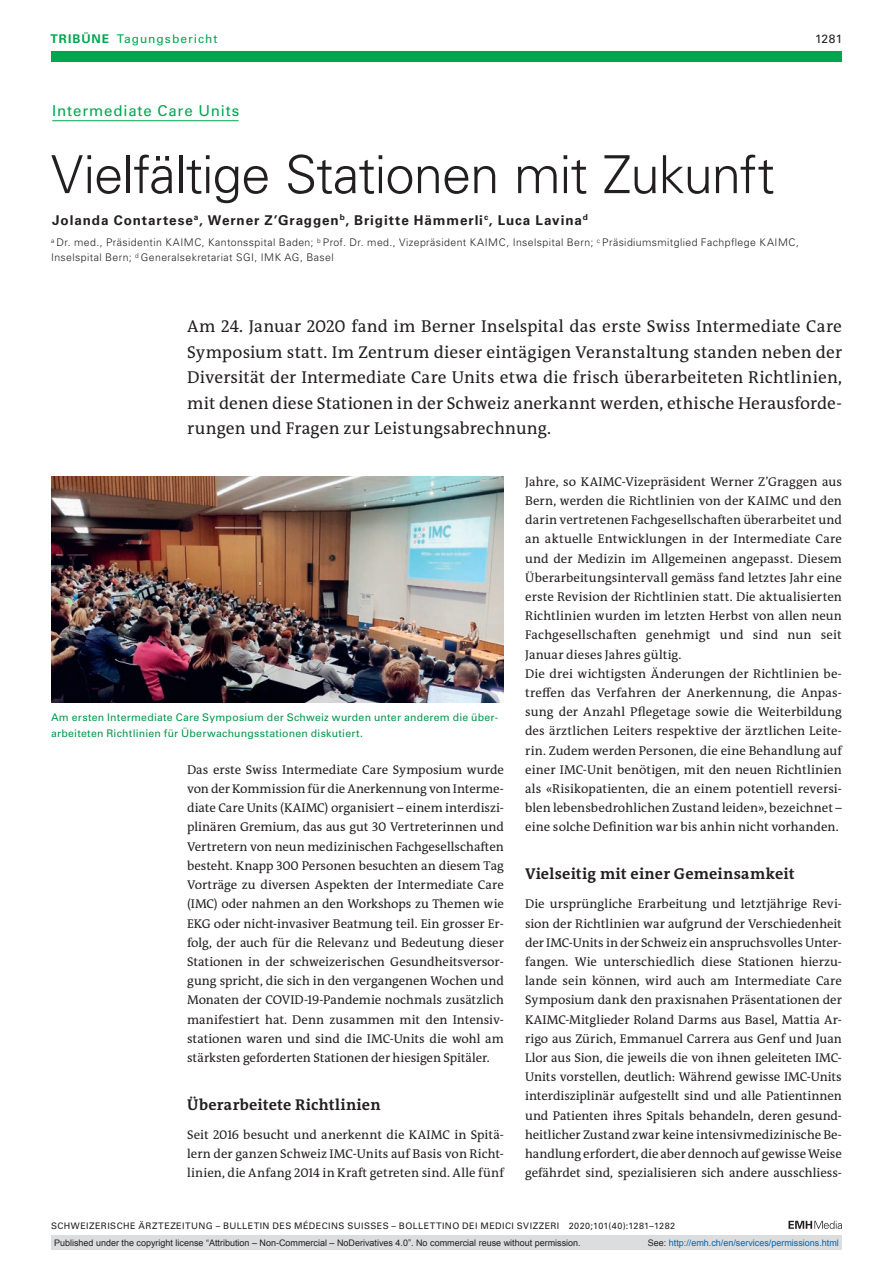
<style>
.page{position:relative;width:893px;height:1263px;background:#fff}
.page>*{position:absolute;margin:0;border:0;box-sizing:border-box;transform-origin:0 0}
.article-title{font:300 52.5px "Univers LT Std";letter-spacing:-.02em;color:#231f20}
.section-pl{font:17.25px/25.5px "The Antiqua B W5 Plain";letter-spacing:.01em;color:#231f20;text-align:justify}
.section-h1{font:700 15.75px "The Antiqua B W7";letter-spacing:.015em;color:#231f20}
.pre-heading{font:15px "Univers LT Std";letter-spacing:.06em;color:#00a54f}
.author-notes{font:700 13.5px "Univers LT Std";letter-spacing:.065em;color:#231f20}
.section-pn{font:12.75px/19.2px "The Antiqua B W5 Plain";color:#231f20;text-align:justify}
.ressort{font:12px "Univers LT Std";letter-spacing:.08em;color:#00a54f}
.ressort-2{font:12px "Univers LT Std";color:#231f20}
.aff{font:300 10.5px/15px "Univers LT Std";letter-spacing:.04em;color:#231f20}
.fig-caption{font:10.5px/15.8px "Univers LT Std";letter-spacing:.02em;color:#00984a}
.t1{font:9px "Arial";color:#231f20}
.fusszeile{font:9px "Univers LT Std";letter-spacing:.05em;color:#231f20}
.t2{font:9px "Arial";color:#0066b3}
.s1{font-weight:700}
.s2{color:#231f20}
</style>
<div class="page">
<svg style="left:788px;top:1221px;width:54px;height:8px"></svg>
<div style="left:51px;top:51px;width:791px;height:11px;background:#00a54f"></div>
<hr style="left:52px;top:120px;width:187px;height:1px;background:#00a54f">
<img style="left:51px;top:476px;width:453px;height:227px">
<div style="left:51px;top:1235px;width:791px;height:15px;background:#dcdddf"></div>
<p class="ressort" style="left:51px;top:31px;width:168px"><span class="s1">TRIBÜNE</span> Tagungsbericht</p>
<p class="ressort-2" style="left:815px;top:31px;width:29px">1281</p>
<p class="pre-heading" style="left:52px;top:102px;width:189px">Intermediate Care Units</p>
<p class="article-title" style="left:51px;top:143px;width:725px">Vielfältige Stationen mit Zukunft</p>
<p class="author-notes" style="left:52px;top:212px;width:537px">Jolanda Contartese<sup>a</sup>, Werner Z’Graggen<sup>b</sup>, Brigitte Hämmerli<sup>c</sup>, Luca Lavina<sup>d</sup></p>
<p class="aff" style="left:51px;top:235px;width:749px"><sup>a</sup> Dr. med., Präsidentin KAIMC, Kantonsspital Baden; <sup>b</sup> Prof. Dr. med., Vizepräsident KAIMC, Inselspital Bern; <sup>c</sup> Präsidiumsmitglied Fachpflege KAIMC,<br>Inselspital Bern; <sup>d</sup> Generalsekretariat SGI, IMK AG, Basel</p>
<p class="section-pl" style="left:187px;top:314px;width:656px">Am 24. Januar 2020 fand im Berner Inselspital das erste Swiss Intermediate Care Symposium statt. Im Zentrum dieser eintägigen Veranstaltung standen neben der Diversität der Intermediate Care Units etwa die frisch überarbeiteten Richtlinien, mit denen diese Stationen in der Schweiz anerkannt werden, ethische Herausforde&shy;rungen und Fragen zur Leistungsabrechnung.</p>
<p class="fig-caption" style="left:51px;top:710px;width:449px">Am ersten Intermediate Care Symposium der Schweiz wurden unter anderem die über&shy;arbeiteten Richtlinien für Überwachungsstationen diskutiert.</p>
<p class="section-pn" style="left:187px;top:760px;width:318px">Das erste Swiss Intermediate Care Symposium wurde von der Kommission für die Anerkennung von Interme&shy;diate Care Units (KAIMC) organisiert – einem interdiszi&shy;plinären Gremium, das aus gut 30 Vertreterinnen und Vertretern von neun medizinischen Fachgesellschaften besteht. Knapp 300 Personen besuchten an diesem Tag Vorträge zu diversen Aspekten der Intermediate Care (IMC) oder nahmen an den Workshops zu Themen wie EKG oder nicht-invasiver Beatmung teil. Ein grosser Er&shy;folg, der auch für die Relevanz und Bedeutung dieser Stationen in der schweizerischen Gesundheitsversor&shy;gung spricht, die sich in den vergangenen Wochen und Monaten der COVID-19-Pandemie nochmals zusätzlich manifestiert hat. Denn zusammen mit den Intensiv&shy;stationen waren und sind die IMC-Units die wohl am stärksten geforderten Stationen der hiesigen Spitäler.</p>
<p class="section-h1" style="left:187px;top:1094px;width:195px">Überarbeitete Richtlinien</p>
<p class="section-pn" style="left:187px;top:1125px;width:318px">Seit 2016 besucht und anerkennt die KAIMC in Spitä&shy;lern der ganzen Schweiz IMC-Units auf Basis von Richt&shy;linien, die Anfang 2014 in Kraft getreten sind. Alle fünf</p>
<p class="section-pn" style="left:525px;top:472px;width:318px">Jahre, so KAIMC-Vizepräsident Werner Z’Graggen aus Bern, werden die Richtlinien von der KAIMC und den darin vertretenen Fachgesellschaften überarbeitet und an aktuelle Entwicklungen in der Intermediate Care und der Medizin im Allgemeinen angepasst. Diesem Überarbeitungsintervall gemäss fand letztes Jahr eine erste Revision der Richtlinien statt. Die aktualisierten Richtlinien wurden im letzten Herbst von allen neun Fachgesellschaften genehmigt und sind nun seit Januar dieses Jahres gültig.</p>
<p class="section-pn" style="left:525px;top:664px;width:318px">Die drei wichtigsten Änderungen der Richtlinien be&shy;treffen das Verfahren der Anerkennung, die Anpas&shy;sung der Anzahl Pflegetage sowie die Weiterbildung des ärztlichen Leiters respektive der ärztlichen Leite&shy;rin. Zudem werden Personen, die eine Behandlung auf einer IMC-Unit benötigen, mit den neuen Richtlinien als «Risikopatienten, die an einem potentiell reversi&shy;blen lebensbedrohlichen Zustand leiden», bezeichnet – eine solche Definition war bis anhin nicht vorhanden.</p>
<p class="section-h1" style="left:525px;top:864px;width:271px">Vielseitig mit einer Gemeinsamkeit</p>
<p class="section-pn" style="left:525px;top:894px;width:318px">Die ursprüngliche Erarbeitung und letztjährige Revi&shy;sion der Richtlinien war aufgrund der Verschiedenheit der IMC-Units in der Schweiz ein anspruchsvolles Unter&shy;fangen. Wie unterschiedlich diese Stationen hierzu&shy;lande sein können, wird auch am Intermediate Care Symposium dank den praxisnahen Präsentationen der KAIMC-Mitglieder Roland Darms aus Basel, Mattia Ar&shy;rigo aus Zürich, Emmanuel Carrera aus Genf und Juan Llor aus Sion, die jeweils die von ihnen geleiteten IMC-Units vorstellen, deutlich: Während gewisse IMC-Units interdisziplinär aufgestellt sind und alle Patientinnen und Patienten ihres Spitals behandeln, deren gesund&shy;heitlicher Zustand zwar keine intensivmedizinische Be&shy;handlung erfordert, die aber dennoch auf gewisse Weise gefährdet sind, spezialisieren sich andere ausschliess-</p>
<p class="fusszeile" style="left:51px;top:1220px;width:626px">SCHWEIZERISCHE ÄRZTEZEITUNG – BULLETIN DES MÉDECINS SUISSES – BOLLETTINO DEI MEDICI SVIZZERI 2020;101(40):1281–1282</p>
<p class="t1" style="left:54px;top:1237px;width:528px">Published under the copyright license “Attribution – Non-Commercial – NoDerivatives 4.0”. No commercial reuse without permission.</p>
<p class="t2" style="left:648px;top:1237px;width:193px"><span class="s2">See:</span> http://emh.ch/en/services/permissions.html</p>
</div>
